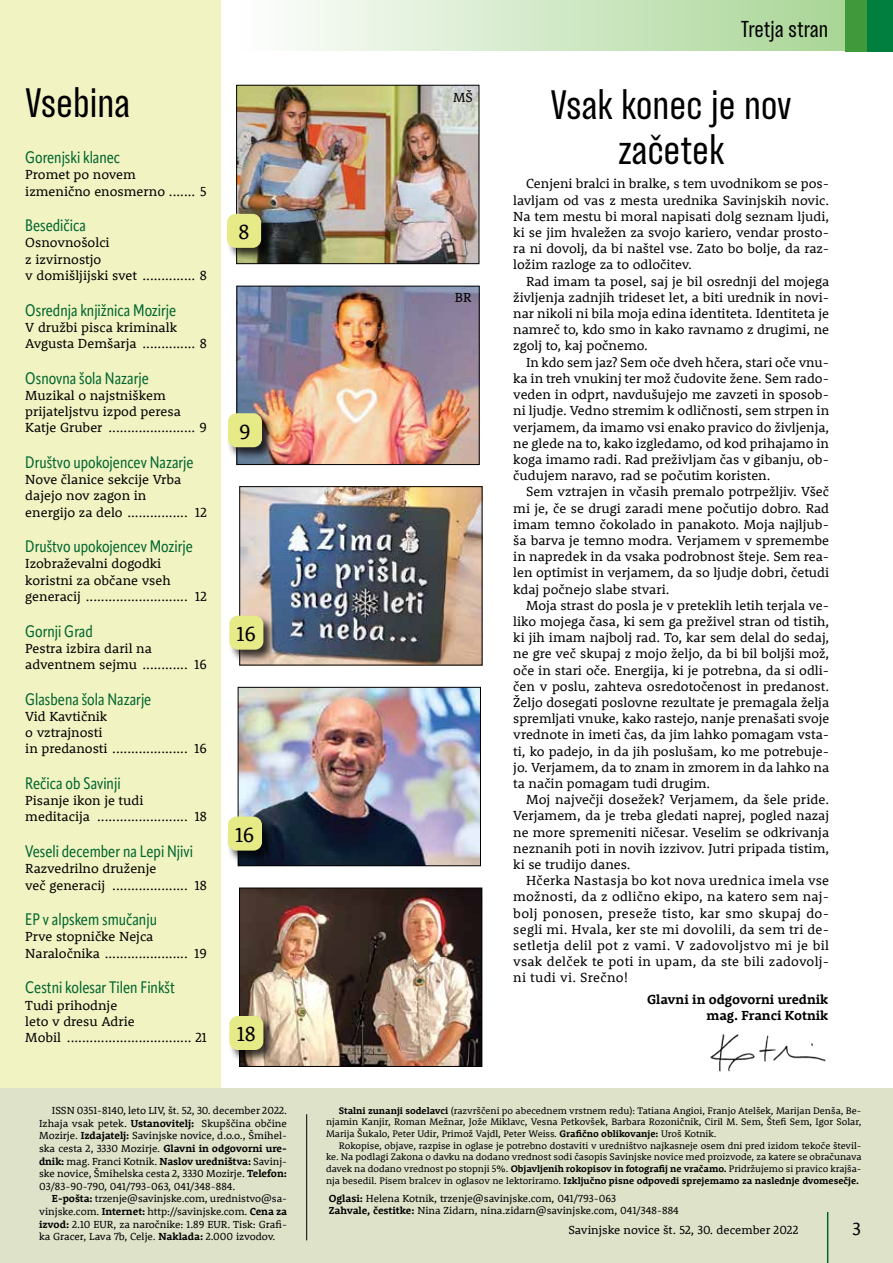
<style>
.page{position:relative;width:893px;height:1263px;background:#fff}
.page>*{position:absolute;margin:0;border:0;box-sizing:border-box;transform-origin:0 0}
.t1{font:37.5px/45px "TT Backwards Sans Regular";color:#000;text-align:center}
.t2{font:21px "TT Backwards Sans Regular";color:#000}
.t3{font:21px "Rooney";color:#000}
.t4{font:18px "Rooney";color:#000}
.t5{font:16.5px "Apparat Cond";color:#00652e}
.t6{font:13.5px/16.2px "Rooney";color:#000}
.t7{font:700 13.5px/16.2px "Rooney";color:#000;text-align:right}
.t8{font:12px "Rooney";color:#000}
.t9{font:10.5px/12.6px "Rooney";color:#000;text-align:justify}
.t10{font:9.75px/11.7px "Rooney";color:#000;text-align:justify}
.s1{font-weight:700}
</style>
<div class="page">
<img style="left:238px;top:87px;width:239px;height:175px">
<div style="left:236px;top:85px;width:243px;height:179px;border:1px solid #000"></div>
<img style="left:241px;top:890px;width:239px;height:175px">
<div style="left:239px;top:888px;width:243px;height:179px;border:1px solid #000"></div>
<img style="left:240px;top:689px;width:239px;height:175px">
<div style="left:238px;top:687px;width:243px;height:179px;border:1px solid #000"></div>
<img style="left:239px;top:288px;width:238px;height:175px">
<div style="left:237px;top:286px;width:242px;height:179px;border:1px solid #000"></div>
<img style="left:242px;top:488px;width:238px;height:175px">
<div style="left:240px;top:486px;width:242px;height:179px;border:1px solid #000"></div>
<div style="left:240px;top:0;width:653px;height:51px;background:linear-gradient(to right,#fefefe,#a2d28e)"></div>
<div style="left:846px;top:0;width:23px;height:51px;background:#409a3c"></div>
<div style="left:867px;top:0;width:26px;height:51px;background:#007f3e"></div>
<div style="left:1px;top:0;width:220px;height:1107px;background:#f1f3c2"></div>
<div style="left:0;top:1088px;width:893px;height:175px;background:#dde2c9"></div>
<hr style="left:306px;top:1114px;width:1px;height:126px;background:#000">
<img style="left:710px;top:1034px;width:116px;height:38px">
<div style="left:226px;top:212px;width:48px;height:49px;background:#000;opacity:.75"></div>
<div style="left:227px;top:214px;width:34px;height:34px;background:#e6ea87;border-radius:9px"></div>
<div style="left:227px;top:412px;width:48px;height:48px;background:#000;opacity:.75"></div>
<div style="left:228px;top:413px;width:34px;height:34px;background:#e6ea87;border-radius:9px"></div>
<div style="left:228px;top:614px;width:49px;height:49px;background:#000;opacity:.75"></div>
<div style="left:229px;top:616px;width:34px;height:34px;background:#e6ea87;border-radius:9px"></div>
<div style="left:227px;top:815px;width:48px;height:49px;background:#000;opacity:.75"></div>
<div style="left:228px;top:816px;width:34px;height:34px;background:#e6ea87;border-radius:9px"></div>
<div style="left:228px;top:1014px;width:49px;height:49px;background:#000;opacity:.75"></div>
<div style="left:229px;top:1016px;width:34px;height:34px;background:#e6ea87;border-radius:9px"></div>
<hr style="left:827px;top:1212px;width:1px;height:51px;background:#00652e">
<h1 class="t1" style="left:25px;top:81px;width:106px">Vsebina</h1>
<p class="t5" style="left:25px;top:148px;width:96px">Gorenjski klanec</p>
<p class="t6" style="left:25px;top:166px;width:183px">Promet po novem<br>izmenično enosmerno ....... 5</p>
<p class="t5" style="left:25px;top:216px;width:62px">Besedičica</p>
<p class="t6" style="left:25px;top:234px;width:183px">Osnovnošolci<br>z izvirnostjo<br>v domišljijski svet .............. 8</p>
<p class="t5" style="left:25px;top:300px;width:153px">Osrednja knjižnica Mozirje</p>
<p class="t6" style="left:25px;top:319px;width:183px">V družbi pisca kriminalk<br>Avgusta Demšarja .............. 8</p>
<p class="t5" style="left:25px;top:368px;width:125px">Osnovna šola Nazarje</p>
<p class="t6" style="left:25px;top:387px;width:183px">Muzikal o najstniškem prijateljstvu izpod peresa<br>Katje Gruber ....................... 9</p>
<p class="t5" style="left:25px;top:452px;width:170px">Društvo upokojencev Nazarje</p>
<p class="t6" style="left:25px;top:471px;width:183px">Nove članice sekcije Vrba dajejo nov zagon in<br>energijo za delo ................ 12</p>
<p class="t5" style="left:25px;top:537px;width:169px">Društvo upokojencev Mozirje</p>
<p class="t6" style="left:25px;top:555px;width:183px">Izobraževalni dogodki koristni za občane vseh generacij ........................... 12</p>
<p class="t5" style="left:25px;top:621px;width:69px">Gornji Grad</p>
<p class="t6" style="left:25px;top:640px;width:183px">Pestra izbira daril na adventnem sejmu ............ 16</p>
<p class="t5" style="left:25px;top:689px;width:128px">Glasbena šola Nazarje</p>
<p class="t6" style="left:25px;top:708px;width:183px">Vid Kavtičnik<br>o vztrajnosti<br>in predanosti .................... 16</p>
<p class="t5" style="left:25px;top:773px;width:97px">Rečica ob Savinji</p>
<p class="t6" style="left:25px;top:792px;width:183px">Pisanje ikon je tudi meditacija ........................ 18</p>
<p class="t5" style="left:25px;top:841px;width:169px">Veseli december na Lepi Njivi</p>
<p class="t6" style="left:25px;top:860px;width:183px">Razvedrilno druženje<br>več generacij .................... 18</p>
<p class="t5" style="left:25px;top:910px;width:133px">EP v alpskem smučanju</p>
<p class="t6" style="left:25px;top:928px;width:183px">Prve stopničke Nejca<br>Naraločnika ...................... 19</p>
<p class="t5" style="left:25px;top:978px;width:151px">Cestni kolesar Tilen Finkšt</p>
<p class="t6" style="left:25px;top:996px;width:183px">Tudi prihodnje<br>leto v dresu Adrie<br>Mobil ................................. 21</p>
<h2 class="t3" style="left:239px;top:218px;width:12px">8</h2>
<h2 class="t3" style="left:239px;top:418px;width:13px">9</h2>
<h2 class="t3" style="left:237px;top:620px;width:21px">16</h2>
<h2 class="t3" style="left:235px;top:821px;width:21px">16</h2>
<h2 class="t3" style="left:237px;top:1020px;width:20px">18</h2>
<h2 class="t2" style="left:741px;top:16px;width:88px">Tretja stran</h2>
<p class="t6" style="left:453px;top:89px;width:21px">MŠ</p>
<h1 class="t1" style="left:550px;top:83px;width:243px">Vsak konec je nov začetek</h1>
<p class="t6" style="left:513px;top:175px;width:317px;text-align:justify;text-indent:13px">Cenjeni bralci in bralke, s tem uvodnikom se pos&shy;lavljam od vas z mesta urednika Savinjskih novic.<br>Na tem mestu bi moral napisati dolg seznam ljudi, ki se jim hvaležen za svojo kariero, vendar prosto&shy;ra ni dovolj, da bi naštel vse. Zato bo bolje, da raz&shy;ložim razloge za to odločitev.</p>
<p class="t6" style="left:513px;top:272px;width:317px;text-align:justify;text-indent:13px">Rad imam ta posel, saj je bil osrednji del mojega življenja zadnjih trideset let, a biti urednik in novi&shy;nar nikoli ni bila moja edina identiteta. Identiteta je namreč to, kdo smo in kako ravnamo z drugimi, ne zgolj to, kaj počnemo.</p>
<p class="t6" style="left:513px;top:353px;width:317px;text-align:justify;text-indent:13px">In kdo sem jaz? Sem oče dveh hčera, stari oče vnu&shy;ka in treh vnukinj ter mož čudovite žene. Sem rado&shy;veden in odprt, navdušujejo me zavzeti in sposob&shy;ni ljudje. Vedno stremim k odličnosti, sem strpen in verjamem, da imamo vsi enako pravico do življenja, ne glede na to, kako izgledamo, od kod prihajamo in koga imamo radi. Rad preživljam čas v gibanju, ob&shy;čudujem naravo, rad se počutim koristen.</p>
<p class="t6" style="left:513px;top:483px;width:317px;text-align:justify;text-indent:13px">Sem vztrajen in včasih premalo potrpežljiv. Všeč mi je, če se drugi zaradi mene počutijo dobro. Rad imam temno čokolado in panakoto. Moja najljub&shy;ša barva je temno modra. Verjamem v spremembe in napredek in da vsaka podrobnost šteje. Sem rea&shy;len optimist in verjamem, da so ljudje dobri, četudi kdaj počnejo slabe stvari.</p>
<p class="t6" style="left:513px;top:596px;width:317px;text-align:justify;text-indent:13px">Moja strast do posla je v preteklih letih terjala ve&shy;liko mojega časa, ki sem ga preživel stran od tistih, ki jih imam najbolj rad. To, kar sem delal do sedaj, ne gre več skupaj z mojo željo, da bi bil boljši mož, oče in stari oče. Energija, ki je potrebna, da si odli&shy;čen v poslu, zahteva osredotočenost in predanost.<br>Željo dosegati poslovne rezultate je premagala želja spremljati vnuke, kako rastejo, nanje prenašati svoje vrednote in imeti čas, da jim lahko pomagam vsta&shy;ti, ko padejo, in da jih poslušam, ko me potrebuje&shy;jo. Verjamem, da to znam in zmorem in da lahko na ta način pomagam tudi drugim.</p>
<p class="t6" style="left:513px;top:791px;width:317px;text-align:justify;text-indent:13px">Moj največji dosežek? Verjamem, da šele pride.<br>Verjamem, da je treba gledati naprej, pogled nazaj ne more spremeniti ničesar. Veselim se odkrivanja neznanih poti in novih izzivov. Jutri pripada tistim, ki se trudijo danes.</p>
<p class="t6" style="left:513px;top:872px;width:317px;text-align:justify;text-indent:13px">Hčerka Nastasja bo kot nova urednica imela vse možnosti, da z odlično ekipo, na katero sem naj&shy;bolj ponosen, preseže tisto, kar smo skupaj do&shy;segli mi. Hvala, ker ste mi dovolili, da sem tri de&shy;setletja delil pot z vami. V zadovoljstvo mi je bil vsak delček te poti in upam, da ste bili zadovolj&shy;ni tudi vi. Srečno!</p>
<p class="t6" style="left:455px;top:289px;width:18px">BR</p>
<p class="t7" style="left:647px;top:990px;width:183px">Glavni in odgovorni urednik mag. Franci Kotnik</p>
<p class="t10" style="left:326px;top:1104px;width:537px;text-indent:13px"><span class="s1">Stalni zunanji sodelavci</span> (razvrščeni po abecednem vrstnem redu): Tatiana Angioi, Franjo Atelšek, Marijan Denša, Be&shy;njamin Kanjir, Roman Mežnar, Jože Miklavc, Vesna Petkovšek, Barbara Rozoničnik, Ciril M. Sem, Štefi Sem, Igor Solar, Marija Šukalo, Peter Udir, Primož Vajdl, Peter Weiss. <span class="s1">Grafično oblikovanje:</span> Uroš Kotnik.</p>
<p class="t10" style="left:326px;top:1139px;width:537px;text-indent:13px">Rokopise, objave, razpise in oglase je potrebno dostaviti v uredništvo najkasneje osem dni pred izidom tekoče števil&shy;ke. Na podlagi Zakona o davku na dodano vrednost sodi časopis Savinjske novice med proizvode, za katere se obračunava davek na dodano vrednost po stopnji 5%. <span class="s1">Objavljenih rokopisov in fotografij ne vračamo.</span> Pridržujemo si pravico krajša&shy;nja besedil. Pisem bralcev in oglasov ne lektoriramo. <span class="s1">Izključno pisne odpovedi sprejemamo za naslednje dvomesečje.</span></p>
<p class="t9" style="left:39px;top:1104px;width:249px;text-indent:13px">ISSN 0351-8140, leto LIV, št. 52, 30. december 2022.<br>Izhaja vsak petek. <span class="s1">Ustanovitelj:</span> Skupščina občine Mozirje. <span class="s1">Izdajatelj:</span> Savinjske novice, d.o.o., Šmihel&shy;ska cesta 2, 3330 Mozirje. <span class="s1">Glavni in odgovorni ure&shy;dnik:</span> mag. Franci Kotnik. <span class="s1">Naslov uredništva:</span> Savinj&shy;ske novice, Šmihelska cesta 2, 3330 Mozirje. <span class="s1">Telefon:<br></span>03/83-90-790, 041/793-063, 041/348-884.</p>
<p class="t9" style="left:39px;top:1192px;width:249px;text-indent:13px"><span class="s1">E-pošta:</span> trzenje@savinjske.com, urednistvo@sa&shy;vinjske.com. <span class="s1">Internet:</span> http://savinjske.com. <span class="s1">Cena za izvod:</span> 2.10 EUR, za naročnike: 1.89 EUR. Tisk: Grafi&shy;ka Gracer, Lava 7b, Celje. <span class="s1">Naklada:</span> 2.000 izvodov.</p>
<p class="t9" style="left:329px;top:1191px;width:351px"><span class="s1">Oglasi:</span> Helena Kotnik, trzenje@savinjske.com, 041/793-063<br><span class="s1">Zahvale, čestitke:</span> Nina Zidarn, nina.zidarn@savinjske.com, 041/348-884</p>
<h3 class="t4" style="left:852px;top:1216px;width:10px">3</h3>
<p class="t8" style="left:568px;top:1221px;width:232px">Savinjske novice št. 52, 30. december 2022</p>
</div>
